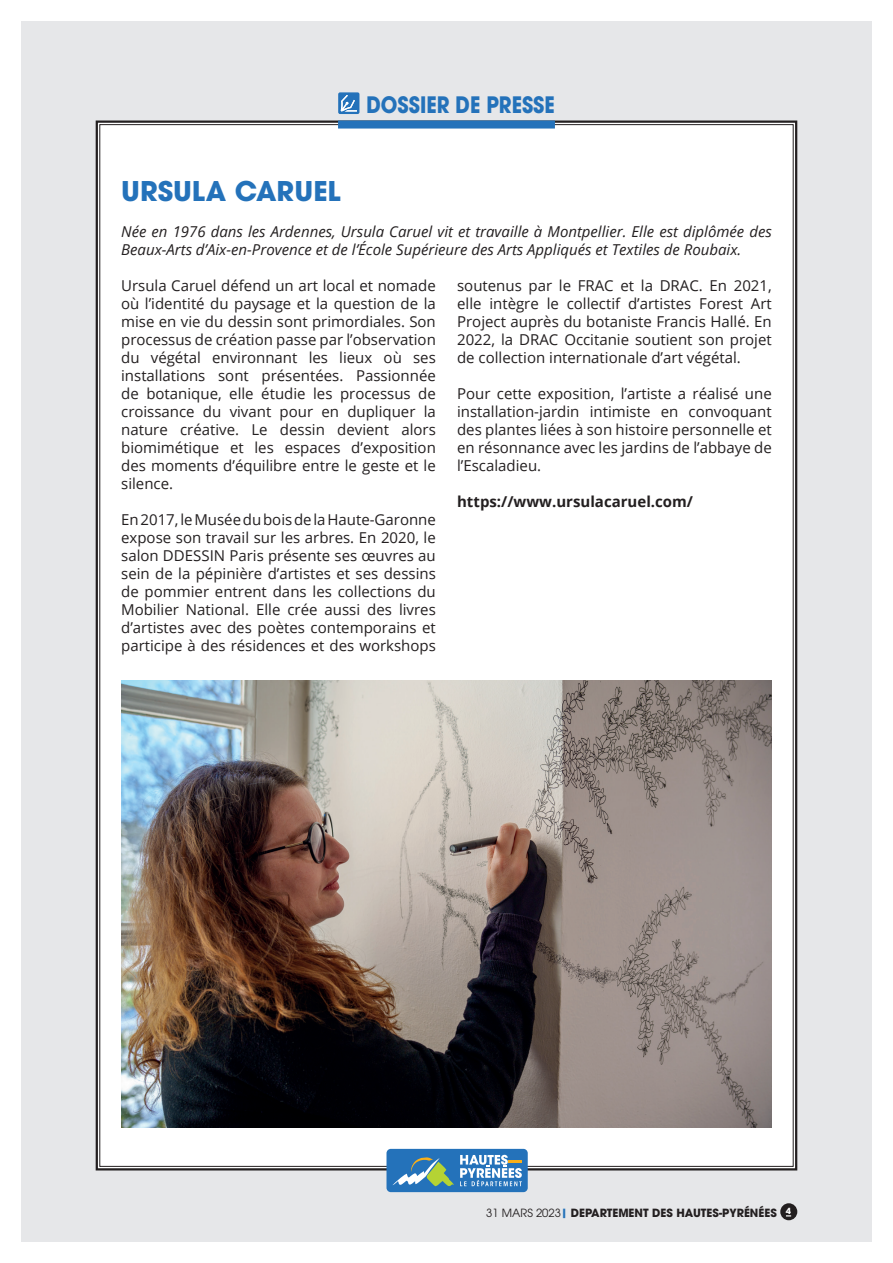
<style>
.page{position:relative;width:893px;height:1263px;background:#fff}
.page>*{position:absolute;margin:0;border:0;box-sizing:border-box;transform-origin:0 0}
.t1{font:700 27px "ITC Avant Garde Pro";color:#2472ba}
.t2{font:700 22.5px "ITC Avant Garde Pro";color:#2472ba;scale:.87 1}
.t3{font:15px/18px "Open Sans";color:#231f20;text-align:justify}
.t4{font:italic 15px/18px "Open Sans";color:#231f20}
.t5{font:700 15px "Open Sans";color:#231f20}
.t6{font:700 11.25px "ITC Avant Garde Pro";color:#231f20}
.s1{font-weight:400}
.s2{color:#2472ba}
</style>
<div class="page">
<div style="left:21px;top:21px;width:851px;height:1221px;background:#e6e7e9"></div>
<div style="left:95px;top:120px;width:703px;height:1051px;background:#fff"></div>
<div style="left:338px;top:120px;width:217px;height:9px;background:#2472ba"></div>
<div style="left:338px;top:92px;width:21px;height:22px;border:2px solid #2472ba"></div>
<svg style="left:341px;top:95px;width:16px;height:17px"></svg>
<div style="left:780px;top:1203px;width:17px;height:17px;background:#231f20;border-radius:50%"></div>
<div style="left:386px;top:1149px;width:142px;height:43px;background:#2472ba;border-radius:4px"></div>
<svg style="left:460px;top:1155px;width:62px;height:31px"></svg>
<svg style="left:392px;top:1157px;width:62px;height:29px"></svg>
<img style="left:121px;top:680px;width:651px;height:447px">
<h2 class="t2" style="left:366px;top:89px;width:218px">DOSSIER DE PRESSE</h2>
<h1 class="t1" style="left:121px;top:173px;width:221px">URSULA CARUEL</h1>
<p class="t4" style="left:121px;top:222px;width:652px">Née en 1976 dans les Ardennes, Ursula Caruel vit et travaille à Montpellier. Elle est diplômée des<br>Beaux-Arts d’Aix-en-Provence et de l’École Supérieure des Arts Appliqués et Textiles de Roubaix.</p>
<p class="t3" style="left:121px;top:276px;width:316px">Ursula Caruel défend un art local et nomade où l’identité du paysage et la question de la mise en vie du dessin sont primordiales. Son processus de création passe par l’observation du végétal environnant les lieux où ses installations sont présentées. Passionnée de botanique, elle étudie les processus de croissance du vivant pour en dupliquer la nature créative. Le dessin devient alors biomimétique et les espaces d’exposition des moments d’équilibre entre le geste et le silence.</p>
<p class="t3" style="left:121px;top:510px;width:316px">En 2017, le Musée du bois de la Haute-Garonne expose son travail sur les arbres. En 2020, le salon DDESSIN Paris présente ses œuvres au sein de la pépinière d’artistes et ses dessins de pommier entrent dans les collections du Mobilier National. Elle crée aussi des livres d’artistes avec des poètes contemporains et participe à des résidences et des workshops</p>
<p class="t3" style="left:457px;top:276px;width:316px">soutenus par le FRAC et la DRAC. En 2021, elle intègre le collectif d’artistes Forest Art Project auprès du botaniste Francis Hallé. En 2022, la DRAC Occitanie soutient son projet de collection internationale d’art végétal.</p>
<p class="t3" style="left:457px;top:384px;width:316px">Pour cette exposition, l’artiste a réalisé une installation-jardin intimiste en convoquant des plantes liées à son histoire personnelle et en résonnance avec les jardins de l’abbaye de l’Escaladieu.</p>
<p class="t5" style="left:457px;top:491px;width:237px">https://www.ursulacaruel.com/</p>
<p class="t6" style="left:486px;top:1205px;width:306px"><span class="s1">31 MARS 2023</span><span class="s2">|</span> DEPARTEMENT DES HAUTES-PYRÉNÉES <sup>4</sup></p>
</div>
